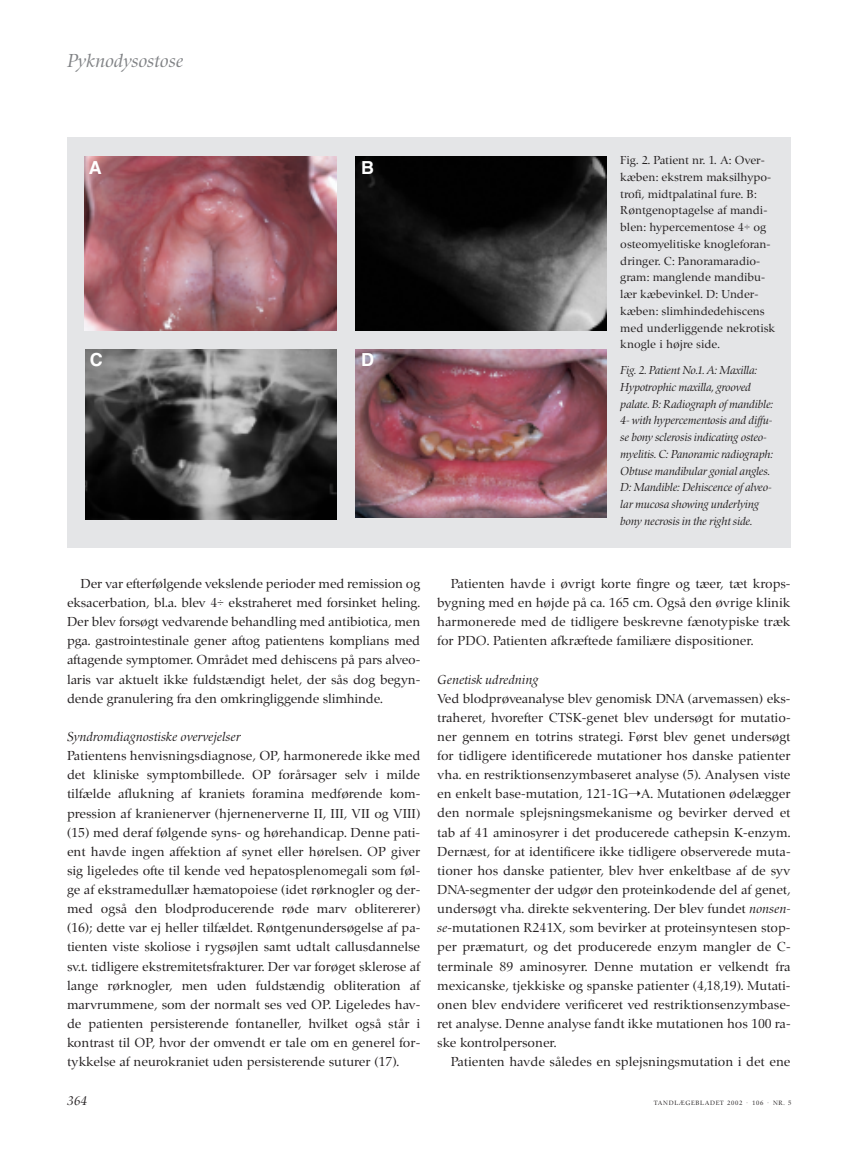
<style>
.page{position:relative;width:843px;height:1172px;background:#fff}
.page>*{position:absolute;margin:0;border:0;box-sizing:border-box;transform-origin:0 0}
.t1{font:italic 19.5px "Zapf Renais SB";color:#808285}
.t2{font:700 18px "Helvetica";color:#fff}
.t3{font:13.5px/19.2px "Zapf Renais SB";color:#231f20;text-align:justify}
.t4{font:italic 13.5px "Zapf Renais SB";color:#231f20}
.t5{font:italic 12px/16.8px "Zapf Renais SB";letter-spacing:-.015em;color:#231f20}
.t6{font:12px/16.8px "Zapf Renais SB";color:#231f20}
.t7{font:6.45px "Zapf Renais SB";letter-spacing:.11em;color:#231f20}
.s1{font-style:italic}
</style>
<div class="page">
<svg style="left:67px;top:137px;width:724px;height:411px;background:#9d8c8f"></svg>
<h1 class="t1" style="left:67px;top:54px;width:118px">Pyknodysostose</h1>
<h2 class="t2" style="left:89px;top:161px;width:14px">A</h2>
<h2 class="t2" style="left:361px;top:161px;width:14px">B</h2>
<h2 class="t2" style="left:90px;top:353px;width:14px">C</h2>
<h2 class="t2" style="left:361px;top:353px;width:14px">D</h2>
<p class="t6" style="left:620px;top:153px;width:156px">Fig. 2. Patient nr. 1. A: Over&shy;kæben: ekstrem maksilhypo&shy;trofi, midtpalatinal fure. B:<br>Røntgenoptagelse af mandi&shy;blen: hypercementose 4÷ og osteomyelitiske knogleforan&shy;dringer. C: Panoramaradio&shy;gram: manglende mandibu&shy;lær kæbevinkel. D: Under&shy;kæben: slimhindedehiscens med underliggende nekrotisk knogle i højre side.</p>
<p class="t5" style="left:620px;top:363px;width:154px">Fig. 2. Patient No.1. A: Maxilla:<br>Hypotrophic maxilla, grooved palate. B: Radiograph of mandible:<br>4- with hypercementosis and diffu&shy;se bony sclerosis indicating osteo&shy;myelitis. C: Panoramic radiograph:<br>Obtuse mandibular gonial angles.<br>D: Mandible: Dehiscence of alveo&shy;lar mucosa showing underlying bony necrosis in the right side.</p>
<p class="t3" style="left:67px;top:575px;width:354px;text-indent:13px">Der var efterfølgende vekslende perioder med remission og eksacerbation, bl.a. blev 4÷ ekstraheret med forsinket heling.<br>Der blev forsøgt vedvarende behandling med antibiotica, men pga. gastrointestinale gener aftog patientens komplians med aftagende symptomer. Området med dehiscens på pars alveo&shy;laris var aktuelt ikke fuldstændigt helet, der sås dog begyn&shy;dende granulering fra den omkringliggende slimhinde.</p>
<p class="t4" style="left:67px;top:731px;width:175px">Syndromdiagnostiske overvejelser</p>
<p class="t3" style="left:67px;top:747px;width:355px">Patientens henvisningsdiagnose, OP, harmonerede ikke med det kliniske symptombillede. OP forårsager selv i milde tilfælde aflukning af kraniets foramina medførende kom&shy;pression af kranienerver (hjernenerverne II, III, VII og VIII) (15) med deraf følgende syns- og hørehandicap. Denne pati&shy;ent havde ingen affektion af synet eller hørelsen. OP giver sig ligeledes ofte til kende ved hepatosplenomegali som føl&shy;ge af ekstramedullær hæmatopoiese (idet rørknogler og der&shy;med også den blodproducerende røde marv oblitererer) (16); dette var ej heller tilfældet. Røntgenundersøgelse af pa&shy;tienten viste skoliose i rygsøjlen samt udtalt callusdannelse sv.t. tidligere ekstremitetsfrakturer. Der var forøget sklerose af lange rørknogler, men uden fuldstændig obliteration af marvrummene, som der normalt ses ved OP. Ligeledes hav&shy;de patienten persisterende fontaneller, hvilket også står i kontrast til OP, hvor der omvendt er tale om en generel for&shy;tykkelse af neurokraniet uden persisterende suturer (17).</p>
<p class="t3" style="left:437px;top:575px;width:354px;text-indent:13px">Patienten havde i øvrigt korte fingre og tæer, tæt krops&shy;bygning med en højde på ca. 165 cm. Også den øvrige klinik harmonerede med de tidligere beskrevne fænotypiske træk for PDO. Patienten afkræftede familiære dispositioner.</p>
<p class="t4" style="left:437px;top:674px;width:102px">Genetisk udredning</p>
<p class="t3" style="left:437px;top:690px;width:354px">Ved blodprøveanalyse blev genomisk DNA (arvemassen) eks&shy;traheret, hvorefter CTSK-genet blev undersøgt for mutatio&shy;ner gennem en totrins strategi. Først blev genet undersøgt for tidligere identificerede mutationer hos danske patienter vha. en restriktionsenzymbaseret analyse (5). Analysen viste en enkelt base-mutation, 121-1G➝A. Mutationen ødelægger den normale splejsningsmekanisme og bevirker derved et tab af 41 aminosyrer i det producerede cathepsin K-enzym.<br>Dernæst, for at identificere ikke tidligere observerede muta&shy;tioner hos danske patienter, blev hver enkeltbase af de syv DNA-segmenter der udgør den proteinkodende del af genet, undersøgt vha. direkte sekventering. Der blev fundet <span class="s1">nonsen&shy;se</span>-mutationen R241X, som bevirker at proteinsyntesen stop&shy;per præmaturt, og det producerede enzym mangler de C&shy;terminale 89 aminosyrer. Denne mutation er velkendt fra mexicanske, tjekkiske og spanske patienter (4,18,19). Mutati&shy;onen blev endvidere verificeret ved restriktionsenzymbase&shy;ret analyse. Denne analyse fandt ikke mutationen hos 100 ra&shy;ske kontrolpersoner.</p>
<p class="t3" style="left:450px;top:1053px;width:341px">Patienten havde således en splejsningsmutation i det ene</p>
<p class="t4" style="left:67px;top:1095px;width:22px">364</p>
<p class="t7" style="left:653px;top:1100px;width:139px">TANDLÆGEBLADET 2002 · 106 · NR. 5</p>
</div>
